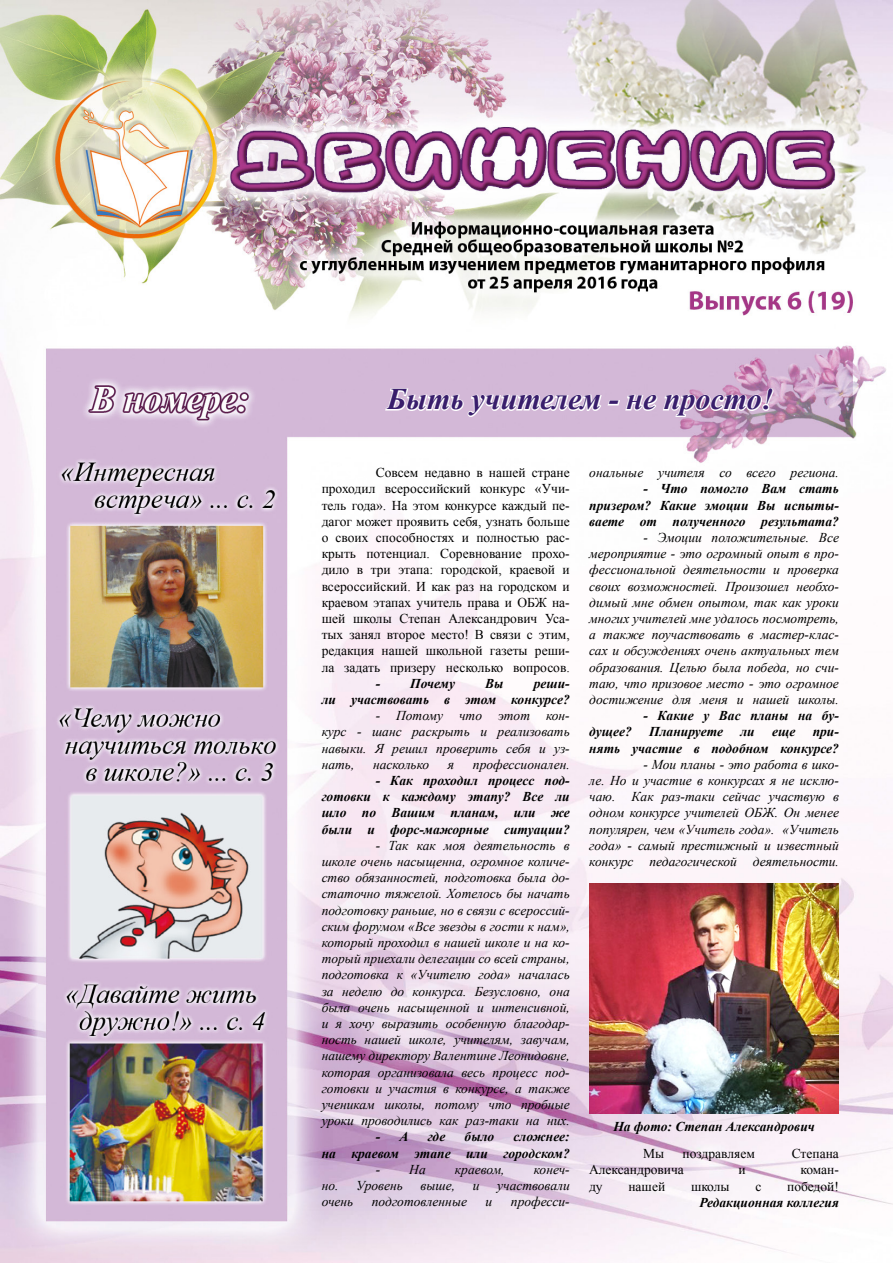
<style>
.page{position:relative;width:893px;height:1263px;background:#fff}
.page>*{position:absolute;margin:0;border:0;box-sizing:border-box;transform-origin:0 0}
.t1{font:italic 700 30px "Times New Roman";color:#391e6c}
.t2{font:italic 13.5px/16.2px "Times New Roman";color:#000;text-align:justify}
.t3{font:13.5px/16.2px "Times New Roman";color:#000;text-align:justify}
.t4{font:italic 700 13.5px/16.2px "Times New Roman";color:#000;text-align:right}
</style>
<div class="page">
<img style="left:0;top:0;width:893px;height:1263px">
<img style="left:589px;top:883px;width:250px;height:231px">
<svg style="left:384px;top:386px;width:391px;height:33px"></svg>
<p class="t1" style="left:387px;top:378px;width:388px">Быть учителем - не просто!</p>
<p class="t3" style="left:322px;top:464px;width:250px;text-indent:54px">Совсем недавно в нашей стране проходил всероссийский конкурс «Учи&shy;тель года». На этом конкурсе каждый пе&shy;дагог может проявить себя, узнать больше о своих способностях и полностью рас&shy;крыть потенциал. Соревнование прохо&shy;дило в три этапа: городской, краевой и всероссийский. И как раз на городском и краевом этапах учитель права и ОБЖ на&shy;шей школы Степан Александрович Уса&shy;тых занял второе место! В связи с этим, редакция нашей школьной газеты реши&shy;ла задать призеру несколько вопросов.</p>
<p class="t4" style="left:376px;top:675px;width:81px">- Почему</p>
<p class="t4" style="left:485px;top:675px;width:20px">Вы</p>
<p class="t4" style="left:322px;top:675px;width:250px">реши-<br>ли участвовать в этом конкурсе?</p>
<p class="t2" style="left:322px;top:707px;width:250px;text-indent:54px">- Потому что этот кон&shy;курс - шанс раскрыть и реализовать навыки. Я решил проверить себя и уз&shy;нать,</p>
<p class="t2" style="left:373px;top:756px;width:58px">насколько</p>
<p class="t2" style="left:448px;top:756px;width:8px">я</p>
<p class="t2" style="left:473px;top:756px;width:98px">профессионален.</p>
<p class="t4" style="left:322px;top:772px;width:250px;text-align:justify;text-indent:54px">- Как проходил процесс под&shy;готовки к каждому этапу? Все ли шло по Вашим планам, или же были и форс-мажорные ситуации?</p>
<p class="t2" style="left:322px;top:837px;width:250px;text-indent:54px">- Так как моя деятельность в школе очень насыщенна, огромное количе&shy;ство обязанностей, подготовка была до&shy;статочно тяжелой. Хотелось бы начать подготовку раньше, но в связи с всероссий&shy;ским форумом «Все звезды в гости к нам», который проходил в нашей школе и на ко&shy;торый приехали делегации со всей страны, подготовка к «Учителю года» началась за неделю до конкурса. Безусловно, она была очень насыщенной и интенсивной, и я хочу выразить особенную благодар&shy;ность нашей школе, учителям, завучам, нашему директору Валентине Леонидовне, которая организовала весь процесс под&shy;готовки и участия в конкурсе, а также ученикам школы, потому что пробные уроки проводились как раз-таки на них.</p>
<p class="t4" style="left:376px;top:1128px;width:34px">- А</p>
<p class="t4" style="left:428px;top:1128px;width:19px">где</p>
<p class="t4" style="left:465px;top:1128px;width:31px">было</p>
<p class="t4" style="left:322px;top:1128px;width:250px">сложнее:<br>на краевом этапе или городском?</p>
<p class="t2" style="left:376px;top:1161px;width:52px">- На</p>
<p class="t2" style="left:455px;top:1161px;width:51px">краевом,</p>
<p class="t2" style="left:534px;top:1161px;width:37px">конеч-</p>
<p class="t2" style="left:322px;top:1177px;width:83px">но. Уровень</p>
<p class="t2" style="left:421px;top:1177px;width:36px">выше,</p>
<p class="t2" style="left:473px;top:1177px;width:8px">и</p>
<p class="t2" style="left:497px;top:1177px;width:74px">участвовали</p>
<p class="t2" style="left:322px;top:1193px;width:33px">очень</p>
<p class="t2" style="left:372px;top:1193px;width:97px">подготовленные</p>
<p class="t2" style="left:486px;top:1193px;width:8px">и</p>
<p class="t2" style="left:511px;top:1193px;width:60px">професси-</p>
<p class="t2" style="left:589px;top:464px;width:251px">ональные учителя со всего региона.</p>
<p class="t4" style="left:589px;top:480px;width:251px;text-align:justify;text-indent:54px">- Что помогло Вам стать призером? Какие эмоции Вы испыты&shy;ваете от полученного результата?</p>
<p class="t2" style="left:589px;top:529px;width:251px;text-indent:54px">- Эмоции положительные. Все мероприятие - это огромный опыт в про&shy;фессиональной деятельности и проверка своих возможностей. Произошел необхо&shy;димый мне обмен опытом, так как уроки многих учителей мне удалось посмотреть, а также поучаствовать в мастер-клас&shy;сах и обсуждениях очень актуальных тем образования. Целью была победа, но счи&shy;таю, что призовое место - это огромное достижение для меня и нашей школы.</p>
<p class="t4" style="left:643px;top:707px;width:197px">- Какие у Вас планы на бу-</p>
<p class="t4" style="left:589px;top:723px;width:44px">дущее?</p>
<p class="t4" style="left:649px;top:723px;width:75px">Планируете</p>
<p class="t4" style="left:740px;top:723px;width:16px">ли</p>
<p class="t4" style="left:772px;top:723px;width:25px">еще</p>
<p class="t4" style="left:589px;top:723px;width:251px">при-<br>нять участие в подобном конкурсе?</p>
<p class="t2" style="left:589px;top:756px;width:251px;text-indent:54px">- Мои планы - это работа в шко&shy;ле. Но и участие в конкурсах я не исклю&shy;чаю. Как раз-таки сейчас участвую в одном конкурсе учителей ОБЖ. Он менее популярен, чем «Учитель года». «Учитель года» - самый престижный и известный конкурс педагогической деятельности.</p>
<p class="t4" style="left:613px;top:1118px;width:203px">На фото: Степан Александрович</p>
<p class="t3" style="left:643px;top:1145px;width:23px">Мы</p>
<p class="t3" style="left:683px;top:1145px;width:74px">поздравляем</p>
<p class="t3" style="left:792px;top:1145px;width:49px">Степана</p>
<p class="t3" style="left:589px;top:1161px;width:96px">Александровича</p>
<p class="t3" style="left:738px;top:1161px;width:9px">и</p>
<p class="t3" style="left:800px;top:1161px;width:40px">коман-</p>
<p class="t3" style="left:589px;top:1178px;width:15px">ду</p>
<p class="t3" style="left:628px;top:1178px;width:38px">нашей</p>
<p class="t3" style="left:691px;top:1178px;width:40px">школы</p>
<p class="t3" style="left:755px;top:1178px;width:7px">с</p>
<p class="t3" style="left:787px;top:1178px;width:53px">победой!</p>
<p class="t4" style="left:699px;top:1194px;width:141px">Редакционная коллегия</p>
</div>
